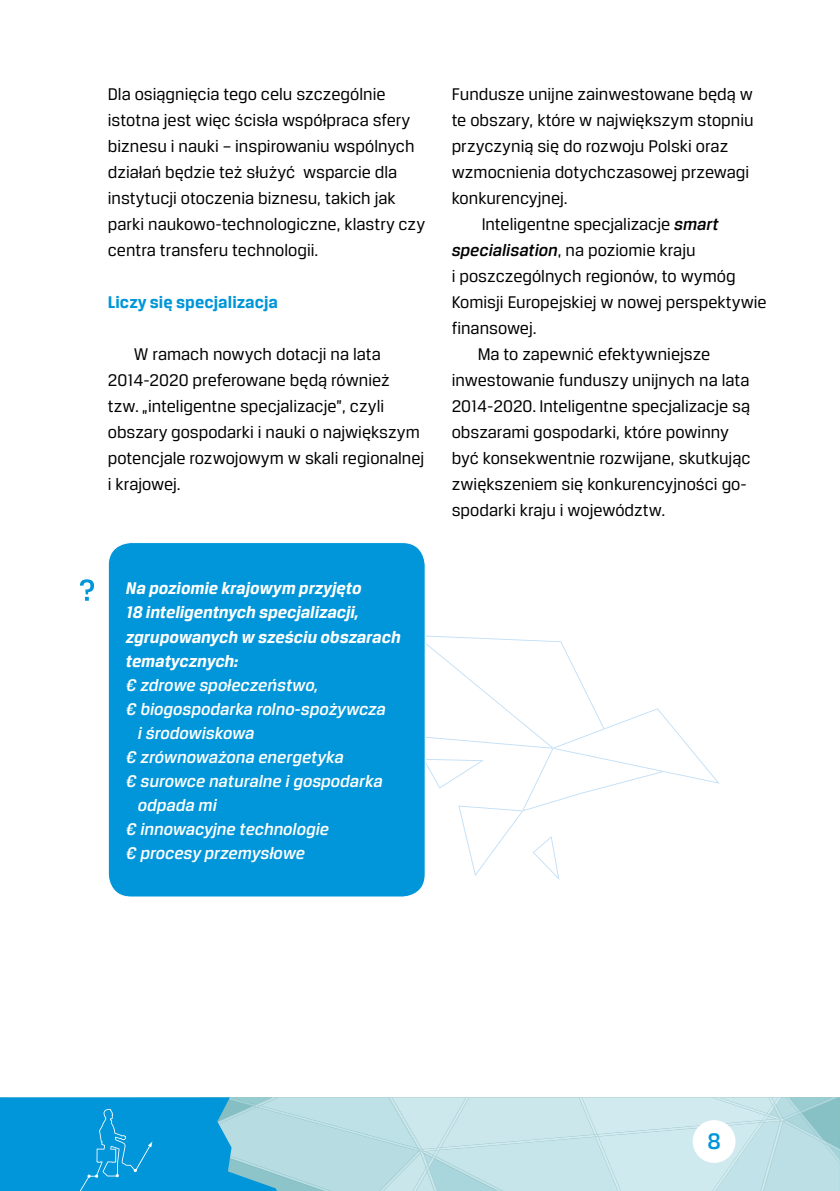
<style>
.page{position:relative;width:840px;height:1191px;background:#fff}
.page>*{position:absolute;margin:0;border:0;box-sizing:border-box;transform-origin:0 0}
.t1{font:500 24px "Breuer Text";color:#0096d9}
.t2{font:18px/26px "Breuer Text";color:#000}
.t3{font:italic 500 18px "Breuer Text";color:#fff}
.t4{font:italic 700 18px/24px "Breuer Text";color:#fff}
.t5{font:700 18px "Breuer Text";letter-spacing:.005em;color:#0096d9}
.s1{font-weight:500;font-style:italic}
</style>
<div class="page">
<svg style="left:0;top:1097px;width:839px;height:94px;background:#8acce2"></svg>
<div style="left:692px;top:1120px;width:43px;height:42px;background:#fff;border-radius:50%"></div>
<svg style="left:424px;top:635px;width:295px;height:245px"></svg>
<div style="left:108px;top:542px;width:317px;height:355px;background:#0096d9;border-radius:23px"></div>
<div style="left:108px;top:542px;width:317px;height:355px;border:1px solid #fff;border-radius:23px"></div>
<svg style="left:80px;top:579px;width:14px;height:22px"></svg>
<p class="t2" style="left:108px;top:81px;width:319px">Dla osiągnięcia tego celu szczególnie istotna jest więc ścisła współpraca sfery biznesu i nauki – inspirowaniu wspólnych działań będzie też służyć wsparcie dla instytucji otoczenia biznesu, takich jak parki naukowo-technologiczne, klastry czy centra transferu technologii.</p>
<p class="t5" style="left:108px;top:292px;width:172px">Liczy się specjalizacja</p>
<p class="t2" style="left:108px;top:341px;width:318px;text-indent:26px">W ramach nowych dotacji na lata 2014-2020 preferowane będą również tzw. „inteligentne specjalizacje”, czyli obszary gospodarki i nauki o największym potencjale rozwojowym w skali regionalnej i krajowej.</p>
<p class="t4" style="left:126px;top:576px;width:276px">Na poziomie krajowym przyjęto<br>18 inteligentnych specjalizacji, zgrupowanych w sześciu obszarach tematycznych:</p>
<p class="t3" style="left:126px;top:675px;width:194px">€ zdrowe społeczeństwo,</p>
<p class="t3" style="left:126px;top:699px;width:261px">€ biogospodarka rolno-spożywcza</p>
<p class="t3" style="left:138px;top:723px;width:118px">i środowiskowa</p>
<p class="t3" style="left:126px;top:747px;width:219px">€ zrównoważona energetyka</p>
<p class="t3" style="left:126px;top:771px;width:258px">€ surowce naturalne i gospodarka</p>
<p class="t3" style="left:138px;top:795px;width:80px">odpada mi</p>
<p class="t3" style="left:126px;top:819px;width:204px">€ innowacyjne technologie</p>
<p class="t3" style="left:126px;top:843px;width:180px">€ procesy przemysłowe</p>
<p class="t2" style="left:451px;top:81px;width:302px">Fundusze unijne zainwestowane będą w</p>
<p class="t2" style="left:451px;top:107px;width:303px">te obszary, które w największym stopniu</p>
<p class="t2" style="left:451px;top:133px;width:278px">przyczynią się do rozwoju Polski oraz</p>
<p class="t2" style="left:451px;top:159px;width:299px">wzmocnienia dotychczasowej przewagi</p>
<p class="t2" style="left:451px;top:185px;width:117px">konkurencyjnej.</p>
<p class="t2" style="left:481px;top:211px;width:238px">Inteligentne specjalizacje <span class="s1">smart</span></p>
<p class="t2" style="left:451px;top:237px;width:245px"><span class="s1">specialisation</span>, na poziomie kraju</p>
<p class="t2" style="left:451px;top:263px;width:285px">i poszczególnych regionów, to wymóg</p>
<p class="t2" style="left:451px;top:288px;width:316px">Komisji Europejskiej w nowej perspektywie</p>
<p class="t2" style="left:451px;top:314px;width:86px">finansowej.</p>
<p class="t2" style="left:477px;top:340px;width:234px">Ma to zapewnić efektywniejsze</p>
<p class="t2" style="left:451px;top:366px;width:299px">inwestowanie funduszy unijnych na lata</p>
<p class="t2" style="left:451px;top:392px;width:300px">2014-2020. Inteligentne specjalizacje są</p>
<p class="t2" style="left:451px;top:418px;width:279px">obszarami gospodarki, które powinny</p>
<p class="t2" style="left:451px;top:444px;width:300px">być konsekwentnie rozwijane, skutkując</p>
<p class="t2" style="left:451px;top:470px;width:296px">zwiększeniem się konkurencyjności go-</p>
<p class="t2" style="left:451px;top:496px;width:215px">spodarki kraju i województw.</p>
<h1 class="t1" style="left:707px;top:1128px;width:15px">8</h1>
</div>
